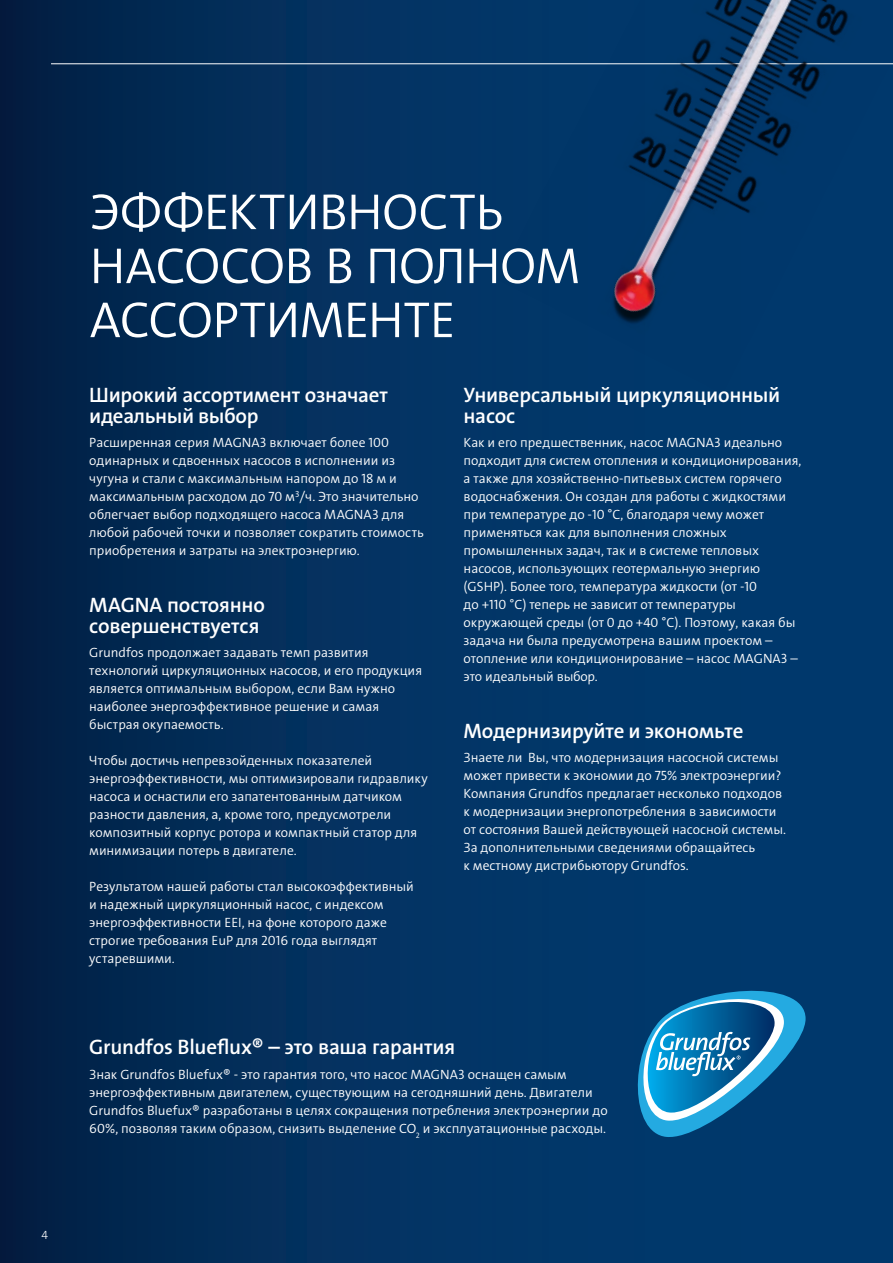
<style>
.page{position:relative;width:893px;height:1263px;background:#fff}
.page>*{position:absolute;margin:0;border:0;box-sizing:border-box;transform-origin:0 0}
.t1{font:51px/54px "Grundfos The Sans V2 OT 4 SL";letter-spacing:-.01em;color:#fff}
.t2{font:21px/21px "Grundfos The Sans V2 OT 6 SB";letter-spacing:-.01em;color:#fff}
.t3{font:13.5px/18px "Grundfos The Sans V2 OT 4 SL";color:#fff}
.t4{font:12px "Grundfos The Sans V2 OT 3 L";color:#fff}
</style>
<div class="page">
<div style="left:0;top:0;width:893px;height:1263px;background:linear-gradient(to right,#03254b,#003e75)"></div>
<hr style="left:51px;top:63px;width:842px;height:1px;background:#fff">
<svg style="left:638px;top:991px;width:168px;height:146px;background:#277bab"></svg>
<img style="left:498px;top:0;width:395px;height:394px">
<p class="t4" style="left:41px;top:1228px;width:8px">4</p>
<h1 class="t1" style="left:90px;top:185px;width:492px">ЭФФЕКТИВНОСТЬ<br>НАСОСОВ В ПОЛНОМ<br>АССОРТИМЕНТЕ</h1>
<h2 class="t2" style="left:89px;top:384px;width:300px">Широкий ассортимент означает идеальный выбор</h2>
<p class="t3" style="left:89px;top:434px;width:336px">Расширенная серия Magna3 включает более 100 одинарных и сдвоенных насосов в исполнении из чугуна и стали с максимальным напором до 18 м и максимальным расходом до 70 м<sup>3</sup>/ч. Это значительно облегчает выбор подходящего насоса Magna3 для любой рабочей точки и позволяет сократить стоимость приобретения и затраты на электроэнергию.</p>
<h2 class="t2" style="left:89px;top:594px;width:177px">MAGNA постоянно совершенствуется</h2>
<p class="t3" style="left:89px;top:644px;width:334px">grundfos продолжает задавать темп развития технологий циркуляционных насосов, и его продукция является оптимальным выбором, если Вам нужно наиболее энергоэффективное решение и самая быстрая окупаемость.</p>
<p class="t3" style="left:89px;top:752px;width:340px">Чтобы достичь непревзойденных показателей энергоэффективности, мы оптимизировали гидравлику насоса и оснастили его запатентованным датчиком разности давления, а, кроме того, предусмотрели композитный корпус ротора и компактный статор для минимизации потерь в двигателе.</p>
<p class="t3" style="left:89px;top:878px;width:326px">Результатом нашей работы стал высокоэффективный и надежный циркуляционный насос, с индексом энергоэффективности EEI, на фоне которого даже строгие требования EuP для 2016 года выглядят устаревшими.</p>
<h2 class="t2" style="left:463px;top:384px;width:318px">Универсальный циркуляционный насос</h2>
<p class="t3" style="left:463px;top:434px;width:339px">Как и его предшественник, насос Magna3 идеально подходит для систем отопления и кондиционирования, а также для хозяйственно-питьевых систем горячего водоснабжения. Он создан для работы с жидкостями при температуре до -10 °C, благодаря чему может применяться как для выполнения сложных промышленных задач, так и в системе тепловых насосов, использующих геотермальную энергию (gSHP). Более того, температура жидкости (от -10<br>до +110 °C) теперь не зависит от температуры окружающей среды (от 0 до +40 °C). Поэтому, какая бы задача ни была предусмотрена вашим проектом – отопление или кондиционирование – насос Magna3 – это идеальный выбор.</p>
<h2 class="t2" style="left:463px;top:720px;width:282px">Модернизируйте и экономьте</h2>
<p class="t3" style="left:463px;top:749px;width:324px">Знаете ли Вы, что модернизация насосной системы может привести к экономии до 75% электроэнергии?<br>Компания grundfos предлагает несколько подходов к модернизации энергопотребления в зависимости от состояния Вашей действующей насосной системы.<br>За дополнительными сведениями обращайтесь<br>к местному дистрибьютору grundfos.</p>
<h2 class="t2" style="left:89px;top:1037px;width:367px">Grundfos Blueflux® – это ваша гарантия</h2>
<p class="t3" style="left:89px;top:1066px;width:520px">Знак grundfos Bluefux® - это гарантия того, что насос Magna3 оснащен самым энергоэффективным двигателем, существующим на сегодняшний день. Двигатели grundfos Bluefux® разработаны в целях сокращения потребления электроэнергии до 60%, позволяя таким образом, снизить выделение CO<sub>2</sub> и эксплуатационные расходы.</p>
</div>
